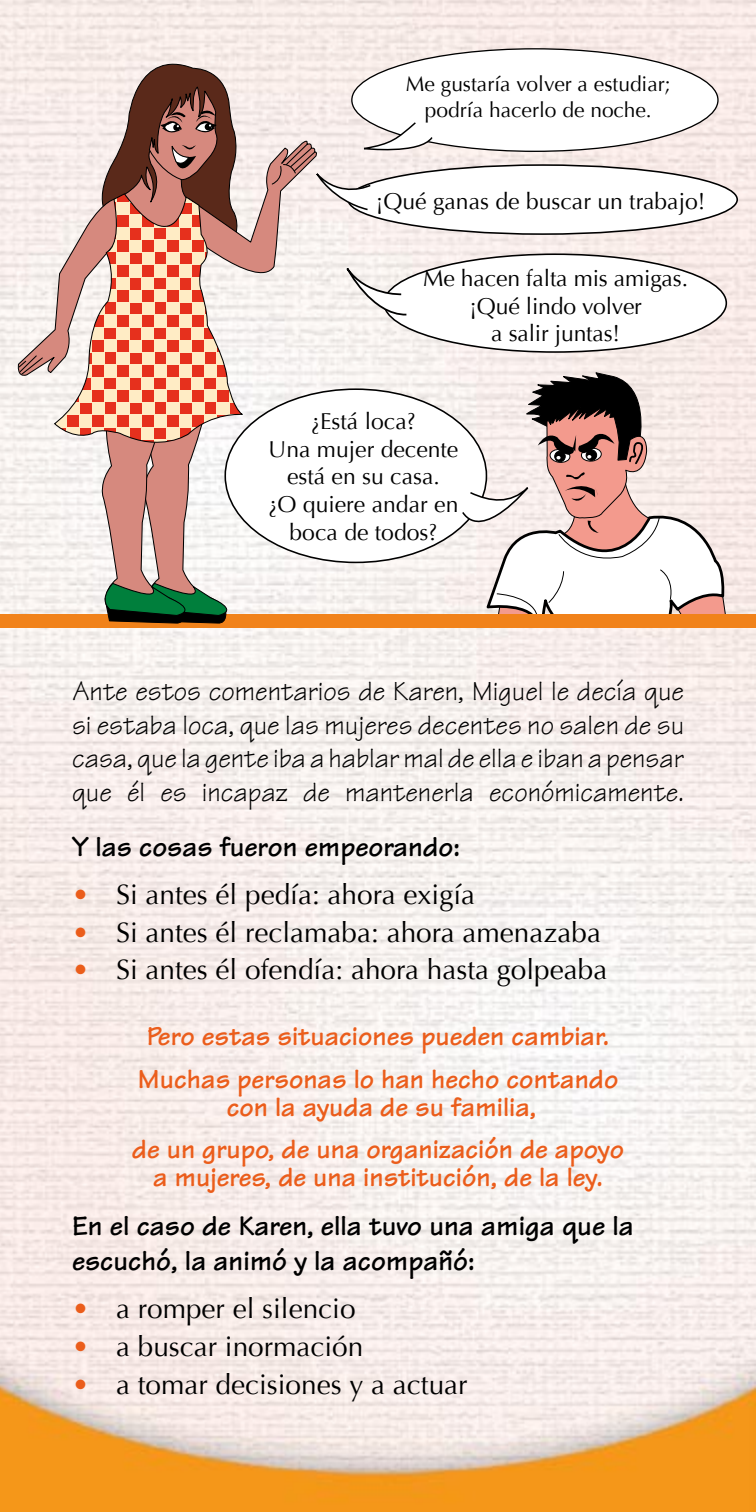
<style>
.page{position:relative;width:756px;height:1512px;background:#fff}
.page>*{position:absolute;margin:0;border:0;box-sizing:border-box;transform-origin:0 0}
.TIT3{font:700 29px/34.8px "Tekton";color:#000}
.BODY{font:28px/33.6px "Tekton";color:#000;text-align:justify}
.FLOTA{font:28px "Optima";color:#000}
.TIT3-2{font:700 28px/28px "Tekton";color:#eb5d1b;text-align:center}
.t1{font:23px/27.6px "Optima";color:#000;text-align:center}
.t2{font:21px/25.2px "Optima";color:#000;text-align:center}
.s1{color:#eb5d1b}
</style>
<div class="page">
<img style="left:0;top:0;width:756px;height:1512px">
<div style="left:225px;top:389px;width:261px;height:173px;background:#fff;border-radius:50%"></div>
<svg style="left:461px;top:371px;width:270px;height:243px"></svg>
<div style="left:348px;top:165px;width:389px;height:69px;background:#fff;border-radius:50%"></div>
<div style="left:347px;top:164px;width:391px;height:71px;border:2px solid #000;border-radius:50%"></div>
<div style="left:384px;top:254px;width:342px;height:98px;background:#fff;border-radius:50%"></div>
<div style="left:352px;top:49px;width:366px;height:102px;background:#fff;border-radius:50%"></div>
<div style="left:0;top:614px;width:756px;height:14px;background:#f1821a"></div>
<svg style="left:97px;top:453px;width:145px;height:171px"></svg>
<svg style="left:54px;top:378px;width:189px;height:75px"></svg>
<svg style="left:16px;top:46px;width:418px;height:332px"></svg>
<p class="t2" style="left:406px;top:72px;width:266px">Me gustaría volver a estudiar; podría hacerlo de noche.</p>
<p class="t1" style="left:376px;top:187px;width:331px">¡Qué ganas de buscar un trabajo!</p>
<p class="t1" style="left:423px;top:265px;width:266px">Me hacen falta mis amigas. ¡Qué lindo volver<br>a salir juntas!</p>
<p class="t1" style="left:269px;top:408px;width:191px">¿Está loca?<br>Una mujer decente está en su casa.<br>¿O quiere andar en boca de todos?</p>
<p class="BODY" style="left:72px;top:674px;width:614px">Ante estos comentarios de Karen, Miguel le decía que si estaba loca, que las mujeres decentes no salen de su casa, que la gente iba a hablar mal de ella e iban a pensar que él es incapaz de mantenerla económicamente.</p>
<p class="TIT3" style="left:72px;top:829px;width:390px">Y las cosas fueron empeorando:</p>
<p class="FLOTA" style="left:72px;top:878px;width:405px"><span class="s1">•</span> Si antes él pedía: ahora exigía</p>
<p class="FLOTA" style="left:72px;top:916px;width:531px"><span class="s1">•</span> Si antes él reclamaba: ahora amenazaba</p>
<p class="FLOTA" style="left:72px;top:954px;width:537px"><span class="s1">•</span> Si antes él ofendía: ahora hasta golpeaba</p>
<p class="TIT3-2" style="left:147px;top:1022px;width:464px">Pero estas situaciones pueden cambiar.</p>
<p class="TIT3-2" style="left:138px;top:1065px;width:482px">Muchas personas lo han hecho contando con la ayuda de su familia,</p>
<p class="TIT3-2" style="left:132px;top:1135px;width:494px">de un grupo, de una organización de apoyo a mujeres, de una institución, de la ley.</p>
<p class="TIT3" style="left:72px;top:1209px;width:563px">En el caso de Karen, ella tuvo una amiga que la escuchó, la animó y la acompañó:</p>
<p class="FLOTA" style="left:72px;top:1292px;width:285px"><span class="s1">•</span> a romper el silencio</p>
<p class="FLOTA" style="left:72px;top:1330px;width:293px"><span class="s1">•</span> a buscar inormación</p>
<p class="FLOTA" style="left:72px;top:1368px;width:397px"><span class="s1">•</span> a tomar decisiones y a actuar</p>
</div>
